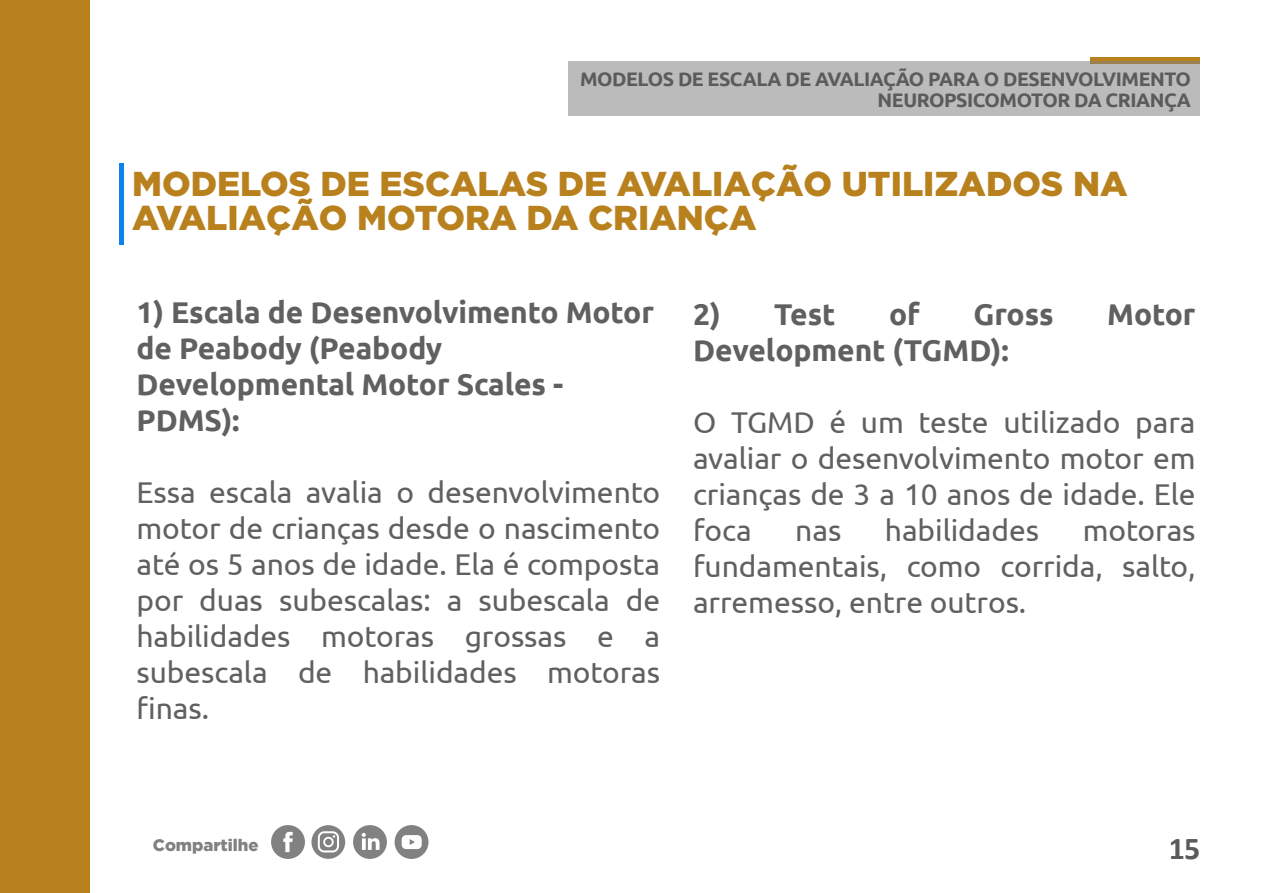
<style>
.page{position:relative;width:1263px;height:893px;background:#fff}
.page>*{position:absolute;margin:0;border:0;box-sizing:border-box;transform-origin:0 0}
.t1{font:900 34.5px/34.5px "Gotham";color:#b8811d}
.t2{font:700 31.95px "Calibri";color:#5b5b5b}
.t3{font:30px/36px "Ubuntu";letter-spacing:-.005em;color:#606060;text-align:justify}
.t4{font:700 30px/36px "Ubuntu";letter-spacing:-.005em;color:#606060}
.t5{font:700 19.5px/21px "Ubuntu";letter-spacing:-.025em;color:#5b5b5b;text-align:right}
.t6{font:900 16.65px "Gotham";color:#818181}
</style>
<div class="page">
<div style="left:1091px;top:57px;width:109px;height:6px;background:#b8811d"></div>
<div style="left:0;top:0;width:90px;height:893px;background:#b8811d"></div>
<div style="left:271px;top:825px;width:34px;height:34px;background:#818181;border-radius:50%"></div>
<svg style="left:283px;top:832px;width:10px;height:20px"></svg>
<div style="left:395px;top:825px;width:33px;height:34px;background:#818181;border-radius:50%"></div>
<svg style="left:402px;top:835px;width:20px;height:14px"></svg>
<svg style="left:311px;top:825px;width:34px;height:34px"></svg>
<div style="left:353px;top:825px;width:34px;height:34px;background:#818181;border-radius:50%"></div>
<svg style="left:362px;top:833px;width:18px;height:17px"></svg>
<div style="left:568px;top:61px;width:632px;height:55px;background:#bbb"></div>
<hr style="left:119px;top:163px;width:4px;height:82px;background:#0e81ec">
<p class="t5" style="left:580px;top:68px;width:612px">MODELOS DE ESCALA DE AVALIAÇÃO PARA O DESENVOLVIMENTO<br>NEUROPSICOMOTOR DA CRIANÇA</p>
<p class="t1" style="left:132px;top:165px;width:997px">MODELOS DE ESCALAS DE AVALIAÇÃO UTILIZADOS NA<br>AVALIAÇÃO MOTORA DA CRIANÇA</p>
<p class="t4" style="left:136px;top:294px;width:519px">1) Escala de Desenvolvimento Motor de Peabody (Peabody<br>Developmental Motor Scales -<br>PDMS):</p>
<p class="t3" style="left:136px;top:474px;width:525px">Essa escala avalia o desenvolvimento motor de crianças desde o nascimento até os 5 anos de idade. Ela é composta por duas subescalas: a subescala de habilidades motoras grossas e a subescala de habilidades motoras finas.</p>
<p class="t4" style="left:693px;top:296px;width:144px">2) Test</p>
<p class="t4" style="left:889px;top:296px;width:32px">of</p>
<p class="t4" style="left:973px;top:296px;width:82px">Gross</p>
<p class="t4" style="left:1107px;top:296px;width:90px">Motor</p>
<p class="t4" style="left:693px;top:332px;width:317px">Development (TGMD):</p>
<p class="t3" style="left:693px;top:403px;width:504px">O TGMD é um teste utilizado para avaliar o desenvolvimento motor em crianças de 3 a 10 anos de idade. Ele foca</p>
<p class="t3" style="left:795px;top:511px;width:48px">nas</p>
<p class="t3" style="left:885px;top:511px;width:156px">habilidades</p>
<p class="t3" style="left:693px;top:511px;width:504px;text-indent:390px">motoras fundamentais, como corrida, salto, arremesso, entre outros.</p>
<p class="t6" style="left:153px;top:835px;width:107px">Compartilhe</p>
<p class="t2" style="left:1169px;top:826px;width:33px">15</p>
</div>
